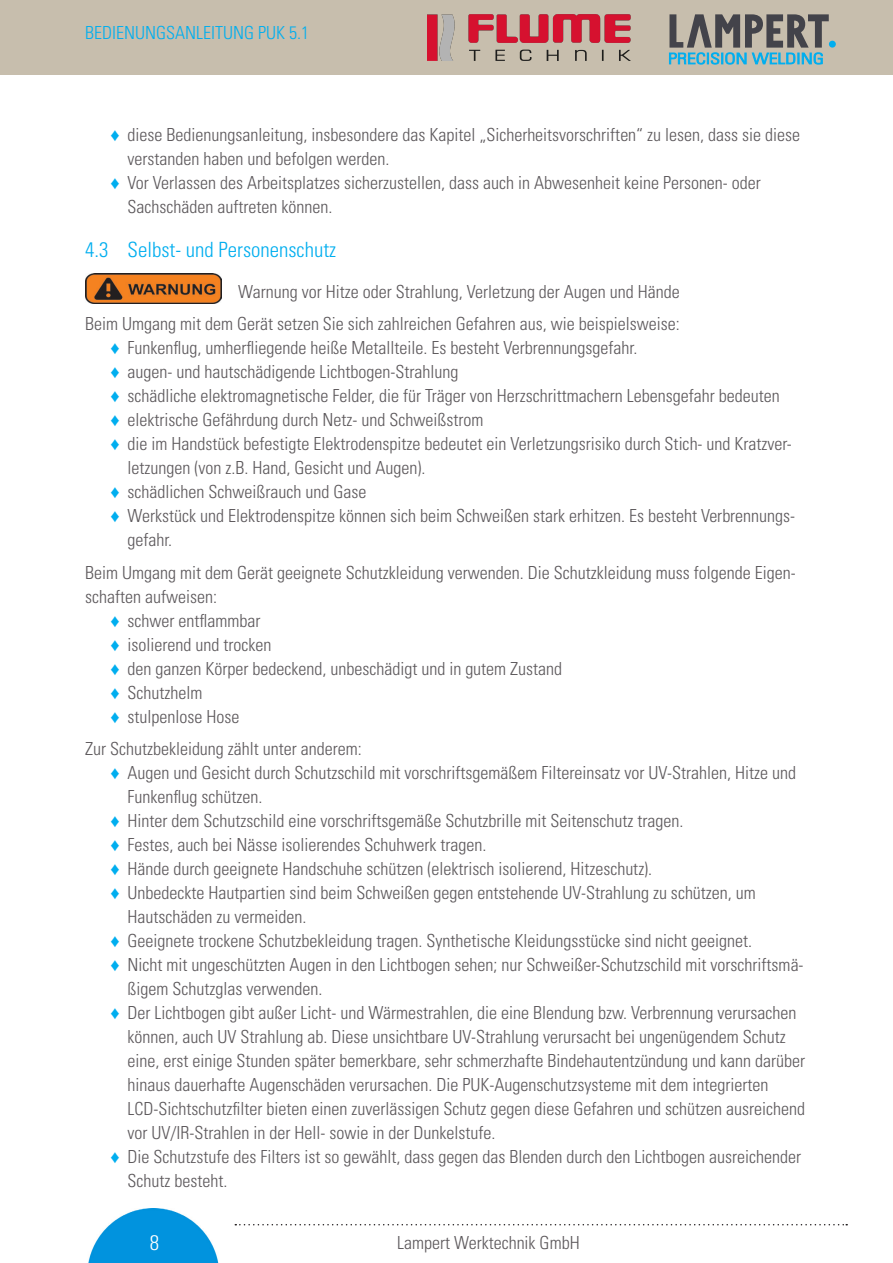
<style>
.page{position:relative;width:893px;height:1263px;background:#fff}
.page>*{position:absolute;margin:0;border:0;box-sizing:border-box;transform-origin:0 0}
.t1{font:300 condensed 21px "Univers LT Std";color:#00aeef}
.t2{font:300 condensed 21px "Univers LT Std";color:#fff}
.LA-Fließtext{font:300 condensed 18px/24px "Univers LT Std";color:#5c585b}
.t3{font:300 condensed 18px "Univers LT Std";color:#00aeef}
.s1{font-family:"Arial";font-weight:400;font-stretch:normal;color:#00aeef}
</style>
<div class="page">
<div style="left:0;top:0;width:893px;height:75px;background:#c7bead"></div>
<img style="left:88px;top:1208px;width:131px;height:55px">
<svg style="left:235px;top:1224px;width:612px;height:1px"></svg>
<div style="left:829px;top:41px;width:7px;height:7px;background:#00aeef;border-radius:50%"></div>
<svg style="left:669px;top:14px;width:160px;height:50px"></svg>
<img style="left:85px;top:274px;width:136px;height:30px">
<img style="left:427px;top:14px;width:204px;height:47px">
<p class="t3" style="left:85px;top:22px;width:225px">BEDIENUNGSANLEITUNG PUK 5.1</p>
<p class="LA-Fließtext" style="left:128px;top:122px;width:674px;text-indent:-17px"><span class="s1">♦</span> diese Bedienungsanleitung, insbesondere das Kapitel „Sicherheitsvorschriften“ zu lesen, dass sie diese verstanden haben und befolgen werden.</p>
<p class="LA-Fließtext" style="left:128px;top:170px;width:635px;text-indent:-17px"><span class="s1">♦</span> Vor Verlassen des Arbeitsplatzes sicherzustellen, dass auch in Abwesenheit keine Personen- oder<br>Sachschäden auftreten können.</p>
<p class="t1" style="left:85px;top:237px;width:253px">4.3 Selbst- und Personenschutz</p>
<p class="LA-Fließtext" style="left:238px;top:279px;width:443px">Warnung vor Hitze oder Strahlung, Verletzung der Augen und Hände</p>
<p class="LA-Fließtext" style="left:85px;top:312px;width:596px">Beim Umgang mit dem Gerät setzen Sie sich zahlreichen Gefahren aus, wie beispielsweise:</p>
<p class="LA-Fließtext" style="left:111px;top:336px;width:528px"><span class="s1">♦</span> Funkenflug, umherfliegende heiße Metallteile. Es besteht Verbrennungsgefahr.</p>
<p class="LA-Fließtext" style="left:111px;top:360px;width:349px"><span class="s1">♦</span> augen- und hautschädigende Lichtbogen-Strahlung</p>
<p class="LA-Fließtext" style="left:111px;top:384px;width:671px"><span class="s1">♦</span> schädliche elektromagnetische Felder, die für Träger von Herzschrittmachern Lebensgefahr bedeuten</p>
<p class="LA-Fließtext" style="left:111px;top:408px;width:374px"><span class="s1">♦</span> elektrische Gefährdung durch Netz- und Schweißstrom</p>
<p class="LA-Fließtext" style="left:128px;top:432px;width:666px;text-indent:-17px"><span class="s1">♦</span> die im Handstück befestigte Elektrodenspitze bedeutet ein Verletzungsrisiko durch Stich- und Kratzver&shy;letzungen (von z.B. Hand, Gesicht und Augen).</p>
<p class="LA-Fließtext" style="left:111px;top:480px;width:257px"><span class="s1">♦</span> schädlichen Schweißrauch und Gase</p>
<p class="LA-Fließtext" style="left:128px;top:504px;width:669px;text-indent:-17px"><span class="s1">♦</span> Werkstück und Elektrodenspitze können sich beim Schweißen stark erhitzen. Es besteht Verbrennungs&shy;gefahr.</p>
<p class="LA-Fließtext" style="left:85px;top:560px;width:712px">Beim Umgang mit dem Gerät geeignete Schutzkleidung verwenden. Die Schutzkleidung muss folgende Eigen&shy;schaften aufweisen:</p>
<p class="LA-Fließtext" style="left:111px;top:608px;width:151px"><span class="s1">♦</span> schwer entflammbar</p>
<p class="LA-Fließtext" style="left:111px;top:632px;width:162px"><span class="s1">♦</span> isolierend und trocken</p>
<p class="LA-Fließtext" style="left:111px;top:656px;width:453px"><span class="s1">♦</span> den ganzen Körper bedeckend, unbeschädigt und in gutem Zustand</p>
<p class="LA-Fließtext" style="left:111px;top:680px;width:93px"><span class="s1">♦</span> Schutzhelm</p>
<p class="LA-Fließtext" style="left:111px;top:704px;width:130px"><span class="s1">♦</span> stulpenlose Hose</p>
<p class="LA-Fließtext" style="left:85px;top:737px;width:278px">Zur Schutzbekleidung zählt unter anderem:</p>
<p class="LA-Fließtext" style="left:128px;top:761px;width:670px;text-indent:-17px"><span class="s1">♦</span> Augen und Gesicht durch Schutzschild mit vorschriftsgemäßem Filtereinsatz vor UV-Strahlen, Hitze und<br>Funkenflug schützen.</p>
<p class="LA-Fließtext" style="left:111px;top:809px;width:574px"><span class="s1">♦</span> Hinter dem Schutzschild eine vorschriftsgemäße Schutzbrille mit Seitenschutz tragen.</p>
<p class="LA-Fließtext" style="left:111px;top:833px;width:377px"><span class="s1">♦</span> Festes, auch bei Nässe isolierendes Schuhwerk tragen.</p>
<p class="LA-Fließtext" style="left:111px;top:857px;width:543px"><span class="s1">♦</span> Hände durch geeignete Handschuhe schützen (elektrisch isolierend, Hitzeschutz).</p>
<p class="LA-Fließtext" style="left:128px;top:881px;width:630px;text-indent:-17px"><span class="s1">♦</span> Unbedeckte Hautpartien sind beim Schweißen gegen entstehende UV-Strahlung zu schützen, um<br>Hautschäden zu vermeiden.</p>
<p class="LA-Fließtext" style="left:111px;top:929px;width:643px"><span class="s1">♦</span> Geeignete trockene Schutzbekleidung tragen. Synthetische Kleidungsstücke sind nicht geeignet.</p>
<p class="LA-Fließtext" style="left:128px;top:953px;width:678px;text-indent:-17px"><span class="s1">♦</span> Nicht mit ungeschützten Augen in den Lichtbogen sehen; nur Schweißer-Schutzschild mit vorschriftsmä&shy;ßigem Schutzglas verwenden.</p>
<p class="LA-Fließtext" style="left:128px;top:1001px;width:679px;text-indent:-17px"><span class="s1">♦</span> Der Lichtbogen gibt außer Licht- und Wärmestrahlen, die eine Blendung bzw. Verbrennung verursachen können, auch UV Strahlung ab. Diese unsichtbare UV-Strahlung verursacht bei ungenügendem Schutz eine, erst einige Stunden später bemerkbare, sehr schmerzhafte Bindehautentzündung und kann darüber hinaus dauerhafte Augenschäden verursachen. Die PUK-Augenschutzsysteme mit dem integrierten LCD-Sichtschutzfilter bieten einen zuverlässigen Schutz gegen diese Gefahren und schützen ausreichend vor UV/IR-Strahlen in der Hell- sowie in der Dunkelstufe.</p>
<p class="LA-Fließtext" style="left:128px;top:1145px;width:675px;text-indent:-17px"><span class="s1">♦</span> Die Schutzstufe des Filters ist so gewählt, dass gegen das Blenden durch den Lichtbogen ausreichender<br>Schutz besteht.</p>
<p class="t2" style="left:150px;top:1229px;width:11px">8</p>
<p class="LA-Fließtext" style="left:397px;top:1230px;width:184px">Lampert Werktechnik GmbH</p>
</div>
